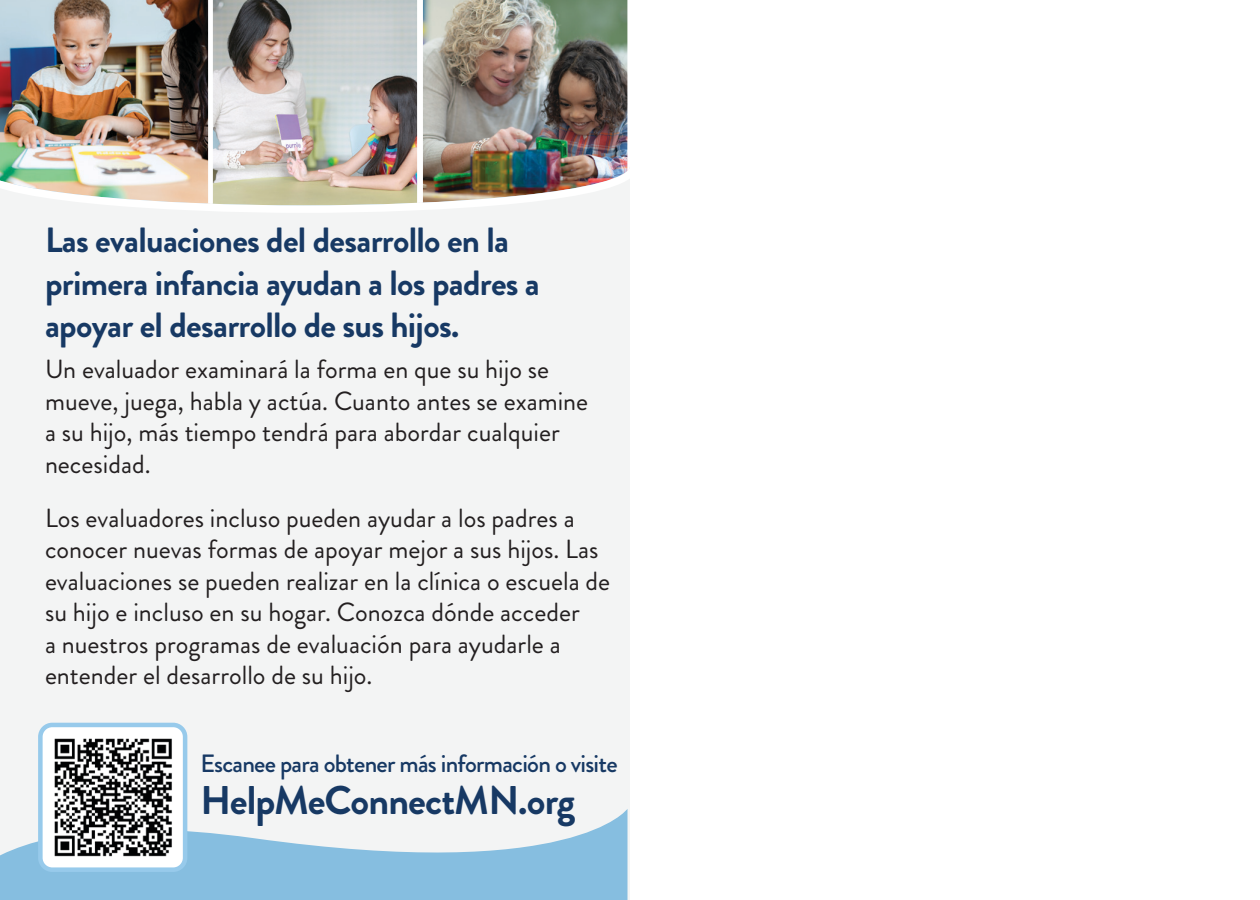
<style>
.page{position:relative;width:1260px;height:900px;background:#fff}
.page>*{position:absolute;margin:0;border:0;box-sizing:border-box;transform-origin:0 0}
.t1{font:700 40px "Brandon Grotesque";letter-spacing:-.02em;color:#173964}
.t2{font:700 35px/42.5px "Brandon Grotesque";letter-spacing:-.02em;color:#173964}
.t3{font:26.25px/31.5px "Brandon Grotesque";color:#231f20}
.t4{font:500 25px "Brandon Grotesque";letter-spacing:-.03em;color:#173964}
</style>
<div class="page">
<div style="left:0;top:0;width:630px;height:900px;background:#f3f4f4"></div>
<svg style="left:0;top:794px;width:628px;height:106px;fill:#86bee0"></svg>
<div style="left:40px;top:725px;width:145px;height:145px;background:#fff;border-radius:12px"></div>
<div style="left:38px;top:723px;width:149px;height:149px;border:5px solid #97caeb;border-radius:12px"></div>
<img style="left:54px;top:738px;width:118px;height:119px">
<img style="left:0;top:0;width:630px;height:212px">
<p class="t2" style="left:45px;top:220px;width:496px">Las evaluaciones del desarrollo en la primera infancia ayudan a los padres a apoyar el desarrollo de sus hijos.</p>
<p class="t3" style="left:45px;top:354px;width:545px">Un evaluador examinará la forma en que su hijo se mueve, juega, habla y actúa. Cuanto antes se examine a su hijo, más tiempo tendrá para abordar cualquier necesidad.</p>
<p class="t3" style="left:45px;top:502px;width:567px">Los evaluadores incluso pueden ayudar a los padres a conocer nuevas formas de apoyar mejor a sus hijos. Las evaluaciones se pueden realizar en la clínica o escuela de su hijo e incluso en su hogar. Conozca dónde acceder<br>a nuestros programas de evaluación para ayudarle a entender el desarrollo de su hijo.</p>
<p class="t4" style="left:201px;top:746px;width:419px">Escanee para obtener más información o visite</p>
<p class="t1" style="left:201px;top:772px;width:376px">HelpMeConnectMN.org</p>
</div>
